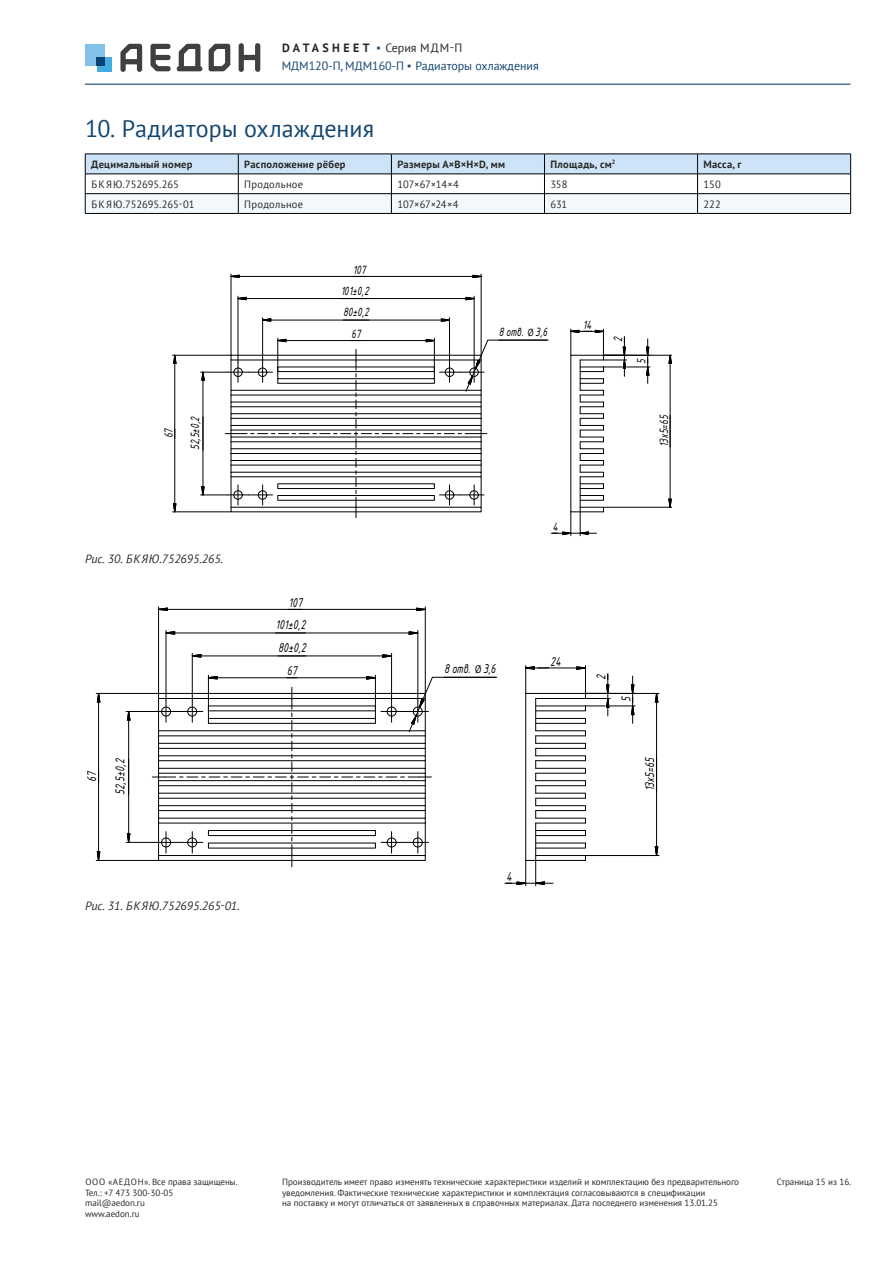
<style>
.page{position:relative;width:893px;height:1263px;background:#fff}
.page>*{position:absolute;margin:0;border:0;box-sizing:border-box;transform-origin:0 0}
.t1{font:24px "PT Sans";color:#144672}
.t2{font:italic 12.3px "GOST Common";letter-spacing:-.005em;color:#000;scale:.8 1}
.t3{font:italic 12px "PT Sans";color:#282827}
.t4{font:12px "PT Sans";color:#144672}
.t5{font:12px "PT Sans";color:#282827}
.t6{font:italic 11.55px "GOST Common";letter-spacing:-.005em;color:#000;scale:.8 1}
.t7{font:700 10.5px "PT Sans";letter-spacing:.025em;color:#282827}
.t8{font:10.5px "PT Sans";letter-spacing:.01em;color:#282827}
.t9{font:10.5px "PT Sans";letter-spacing:.03em;color:#282827}
.t10{font:9px/10.8px "PT Sans";color:#282827}
.s1{font-weight:700}
.s2{font-family:"Arial";font-weight:900;color:#144672}
.s3{font-family:"Arial";font-weight:900}
.s4{font-family:"Myriad Pro";font-style:normal;font-size:10.65px}
.s5{font-family:"Myriad Pro";font-style:normal;font-size:11.4px}
</style>
<div class="page">
<hr style="left:85px;top:84px;width:765px;height:1px;background:#144672">
<svg style="left:239px;top:43px;width:21px;height:29px"></svg>
<svg style="left:177px;top:44px;width:25px;height:27px"></svg>
<svg style="left:209px;top:44px;width:21px;height:27px"></svg>
<svg style="left:150px;top:44px;width:21px;height:27px"></svg>
<svg style="left:120px;top:44px;width:22px;height:28px"></svg>
<div style="left:85px;top:44px;width:20px;height:22px;background:#83c1e9"></div>
<div style="left:97px;top:57px;width:14px;height:14px;background:#44ace1"></div>
<div style="left:97px;top:57px;width:8px;height:9px;background:#054371"></div>
<svg style="left:85px;top:154px;width:766px;height:59px"></svg>
<hr style="left:85px;top:213px;width:153px;height:1px;background:#000">
<hr style="left:238px;top:213px;width:153px;height:1px;background:#000">
<hr style="left:391px;top:213px;width:153px;height:1px;background:#000">
<hr style="left:544px;top:213px;width:154px;height:1px;background:#000">
<hr style="left:698px;top:213px;width:153px;height:1px;background:#000">
<svg style="left:472px;top:275px;width:9px;height:3px"></svg>
<svg style="left:230px;top:275px;width:10px;height:3px"></svg>
<hr style="left:239px;top:276px;width:234px;height:1px;background:#000">
<hr style="left:231px;top:274px;width:1px;height:81px;background:#000">
<hr style="left:481px;top:274px;width:1px;height:81px;background:#000">
<svg style="left:173px;top:354px;width:3px;height:16px"></svg>
<svg style="left:173px;top:503px;width:3px;height:9px"></svg>
<hr style="left:174px;top:363px;width:1px;height:141px;background:#000">
<hr style="left:173px;top:355px;width:58px;height:1px;background:#000">
<hr style="left:173px;top:512px;width:58px;height:1px;background:#000">
<svg style="left:263px;top:318px;width:8px;height:4px"></svg>
<svg style="left:441px;top:318px;width:8px;height:4px"></svg>
<hr style="left:271px;top:320px;width:170px;height:1px;background:#000">
<hr style="left:449px;top:318px;width:1px;height:44px;background:#000">
<hr style="left:262px;top:318px;width:1px;height:44px;background:#000">
<svg style="left:237px;top:297px;width:10px;height:3px"></svg>
<svg style="left:465px;top:297px;width:9px;height:3px"></svg>
<hr style="left:246px;top:298px;width:220px;height:1px;background:#000">
<hr style="left:474px;top:296px;width:1px;height:66px;background:#000">
<hr style="left:238px;top:296px;width:1px;height:66px;background:#000">
<svg style="left:668px;top:354px;width:4px;height:16px"></svg>
<svg style="left:668px;top:499px;width:4px;height:8px"></svg>
<hr style="left:670px;top:363px;width:1px;height:136px;background:#000">
<hr style="left:603px;top:355px;width:69px;height:1px;background:#000">
<hr style="left:603px;top:507px;width:69px;height:1px;background:#000">
<svg style="left:201px;top:329px;width:449px;height:207px"></svg>
<hr style="left:208px;top:675px;width:1px;height:43px;background:#000">
<hr style="left:375px;top:675px;width:1px;height:43px;background:#000">
<svg style="left:416px;top:607px;width:9px;height:4px"></svg>
<svg style="left:159px;top:608px;width:9px;height:3px"></svg>
<hr style="left:167px;top:609px;width:250px;height:1px;background:#000">
<hr style="left:158px;top:607px;width:1px;height:86px;background:#000">
<hr style="left:425px;top:607px;width:1px;height:86px;background:#000">
<svg style="left:97px;top:692px;width:3px;height:17px"></svg>
<svg style="left:97px;top:851px;width:3px;height:9px"></svg>
<hr style="left:98px;top:702px;width:1px;height:150px;background:#000">
<hr style="left:96px;top:693px;width:63px;height:1px;background:#000">
<hr style="left:96px;top:860px;width:63px;height:1px;background:#000">
<svg style="left:191px;top:654px;width:11px;height:4px"></svg>
<svg style="left:382px;top:654px;width:11px;height:4px"></svg>
<hr style="left:201px;top:656px;width:182px;height:1px;background:#000">
<hr style="left:391px;top:653px;width:1px;height:48px;background:#000">
<hr style="left:192px;top:653px;width:1px;height:48px;background:#000">
<svg style="left:165px;top:631px;width:10px;height:4px"></svg>
<svg style="left:409px;top:631px;width:9px;height:4px"></svg>
<hr style="left:175px;top:633px;width:234px;height:1px;background:#000">
<hr style="left:418px;top:630px;width:1px;height:71px;background:#000">
<hr style="left:166px;top:630px;width:1px;height:71px;background:#000">
<svg style="left:126px;top:676px;width:371px;height:191px"></svg>
<hr style="left:535px;top:698px;width:1px;height:33px;background:#000">
<hr style="left:535px;top:823px;width:1px;height:32px;background:#000">
<svg style="left:535px;top:730px;width:49px;height:106px"></svg>
<svg style="left:525px;top:665px;width:110px;height:59px"></svg>
<svg style="left:655px;top:692px;width:3px;height:17px"></svg>
<svg style="left:655px;top:846px;width:3px;height:9px"></svg>
<hr style="left:656px;top:702px;width:1px;height:145px;background:#000">
<hr style="left:585px;top:693px;width:74px;height:1px;background:#000">
<hr style="left:585px;top:855px;width:74px;height:1px;background:#000">
<svg style="left:505px;top:842px;width:81px;height:44px"></svg>
<h3 class="t5" style="left:282px;top:40px;width:182px"><span class="s1">DATASHEET</span> <span class="s2">▪</span> Серия МДМ-П</h3>
<h3 class="t4" style="left:282px;top:58px;width:259px">МДМ120-П, МДМ160-П <span class="s3">▪</span> Радиаторы охлаждения</h3>
<h1 class="t1" style="left:85px;top:113px;width:291px">10. Радиаторы охлаждения</h1>
<p class="t7" style="left:91px;top:157px;width:103px">Децимальный номер</p>
<p class="t7" style="left:244px;top:157px;width:103px">Расположение рёбер</p>
<p class="t7" style="left:397px;top:157px;width:109px">Размеры А×В×H×D, мм</p>
<p class="t7" style="left:550px;top:157px;width:66px">Площадь, см<sup>2</sup></p>
<p class="t7" style="left:703px;top:157px;width:40px">Масса, г</p>
<p class="t8" style="left:92px;top:177px;width:89px">БКЯЮ.752695.265</p>
<p class="t9" style="left:244px;top:177px;width:60px">Продольное</p>
<p class="t8" style="left:397px;top:177px;width:63px">107×67×14×4</p>
<p class="t8" style="left:550px;top:177px;width:19px">358</p>
<p class="t8" style="left:703px;top:177px;width:19px">150</p>
<p class="t8" style="left:92px;top:197px;width:105px">БКЯЮ.752695.265-01</p>
<p class="t9" style="left:244px;top:197px;width:60px">Продольное</p>
<p class="t8" style="left:397px;top:197px;width:63px">107×67×24×4</p>
<p class="t8" style="left:550px;top:197px;width:18px">631</p>
<p class="t8" style="left:703px;top:197px;width:19px">222</p>
<p class="t6" style="left:353px;top:263px;width:18px">107</p>
<p class="t6" style="left:341px;top:283px;width:37px">101±0,2</p>
<p class="t6" style="left:161px;top:438px;width:15px;rotate:-90deg">67</p>
<p class="t6" style="left:188px;top:450px;width:44px;rotate:-90deg">52 5, ±0 2,</p>
<h3 class="t3" style="left:85px;top:551px;width:140px">Рис. 30. БКЯЮ.752695.265.</h3>
<h2 class="t2" style="left:84px;top:782px;width:16px;rotate:-90deg">67</h2>
<h2 class="t2" style="left:112px;top:795px;width:47px;rotate:-90deg">52 5, ±0 2,</h2>
<p class="t6" style="left:343px;top:305px;width:34px">80±0,2</p>
<p class="t6" style="left:351px;top:327px;width:13px">67</p>
<h2 class="t2" style="left:288px;top:595px;width:19px">107</h2>
<h2 class="t2" style="left:276px;top:617px;width:39px">101±0,2</h2>
<h2 class="t2" style="left:278px;top:640px;width:36px">80±0,2</h2>
<h2 class="t2" style="left:287px;top:663px;width:14px">67</h2>
<h3 class="t3" style="left:85px;top:898px;width:156px">Рис. 31. БКЯЮ.752695.265-01.</h3>
<p class="t6" style="left:499px;top:324px;width:62px">8 отв. <span class="s4">Ø</span> 3,6</p>
<p class="t6" style="left:583px;top:318px;width:12px">14</p>
<p class="t6" style="left:611px;top:342px;width:8px;rotate:-90deg">2</p>
<p class="t6" style="left:634px;top:364px;width:8px;rotate:-90deg">5</p>
<p class="t6" style="left:656px;top:447px;width:42px;rotate:-90deg">13x5=65</p>
<p class="t6" style="left:552px;top:519px;width:8px">4</p>
<h2 class="t2" style="left:444px;top:660px;width:66px">8 отв. <span class="s5">Ø</span> 3,6</h2>
<h2 class="t2" style="left:506px;top:869px;width:9px">4</h2>
<h2 class="t2" style="left:550px;top:653px;width:15px">24</h2>
<h2 class="t2" style="left:593px;top:680px;width:9px;rotate:-90deg">2</h2>
<h2 class="t2" style="left:618px;top:702px;width:9px;rotate:-90deg">5</h2>
<h2 class="t2" style="left:642px;top:791px;width:45px;rotate:-90deg">13x5=65</h2>
<p class="t10" style="left:282px;top:1176px;width:459px">Производитель имеет право изменять технические характеристики изделий и комплектацию без предварительного уведомления. Фактические технические характеристики и комплектация согласовываются в спецификации<br>на поставку и могут отличаться от заявленных в справочных материалах. Дата последнего изменения 13.01.25</p>
<p class="t10" style="left:85px;top:1176px;width:154px">ООО «АЕДОН». Все права защищены.</p>
<p class="t10" style="left:777px;top:1176px;width:76px">Страница 15 из 16.</p>
<p class="t10" style="left:85px;top:1187px;width:90px">Тел.: +7 473 300-30-05 mail@aedon.ru www.aedon.ru</p>
</div>
